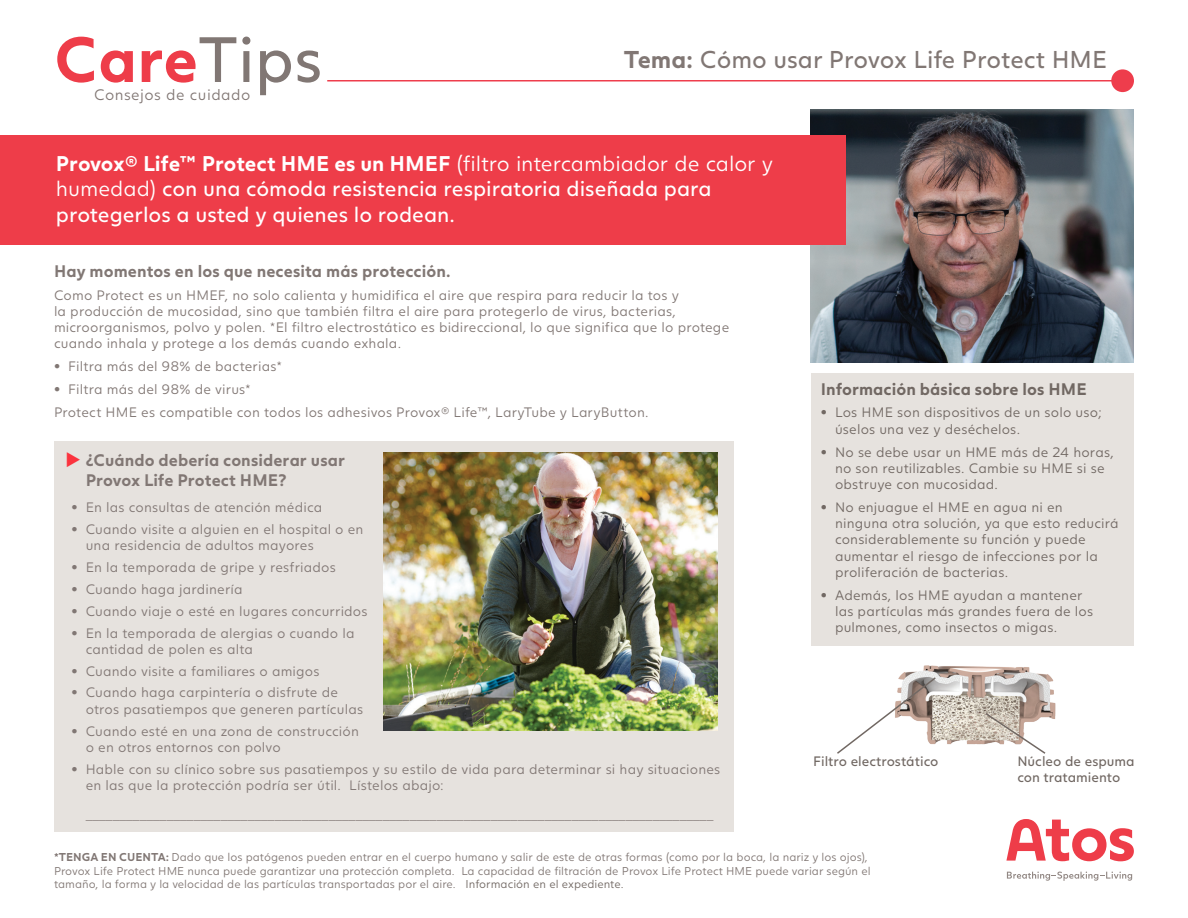
<style>
.page{position:relative;width:1188px;height:918px;background:#fff}
.page>*{position:absolute;margin:0;border:0;box-sizing:border-box;transform-origin:0 0}
.Headline_32pt{font:700 63px "Juli Sans";color:#ee3d49}
.Headline_32pt-2{font:24px "Juli Sans";color:#817774}
.Manchet{font:21px/25.5px "Juli Sans";letter-spacing:-.005em;color:#fff}
.Number_Headers{font:700 16.5px/19.8px "Juli Sans";letter-spacing:.005em;color:#817774}
.BulletsinNumbered_li{font:700 16.5px "Juli Sans";letter-spacing:.005em;color:#817774}
.Number_Headers-2{font:700 16.5px "Juli Sans";letter-spacing:.005em;color:#716863}
.t1{font:300 15px "Juli Sans";letter-spacing:.03em;color:#817774}
.BulletsinNumbered_li-2{font:300 13.5px/16.2px "Juli Sans";letter-spacing:.01em;color:#817774}
.BulletsinNumbered_li-3{font:300 13.5px/16.2px "Juli Sans";letter-spacing:.01em;color:#716863}
.BulletsinNumbered_li-4{font:13.5px "Minion Pro";color:#817774}
.Body_Copy_11pt{font:13.5px/16.2px "Juli Sans";color:#716863}
.t2{font:300 11.25px/13.5px "Juli Sans";color:#817774}
.s1{font-weight:400;color:#817774}
.s2{font-weight:700}
.s3{font-weight:300}
.s4{color:#fb333e}
.s5{color:#716863}
</style>
<div class="page">
<img style="left:810px;top:109px;width:324px;height:254px">
<div style="left:54px;top:441px;width:679px;height:391px;background:#e6e2de"></div>
<hr style="left:327px;top:80px;width:802px;height:2px;background:#ee3d4c">
<div style="left:1111px;top:69px;width:23px;height:23px;background:#ee3d4c;border-radius:50%"></div>
<img style="left:384px;top:453px;width:334px;height:278px">
<div style="left:0;top:135px;width:846px;height:109px;background:#ee3d49"></div>
<img style="left:900px;top:665px;width:156px;height:80px">
<div style="left:811px;top:373px;width:323px;height:273px;background:#e6e2de"></div>
<svg style="left:837px;top:676px;width:100px;height:78px"></svg>
<svg style="left:984px;top:712px;width:63px;height:42px"></svg>
<svg style="left:1007px;top:872px;width:125px;height:9px"></svg>
<svg style="left:1006px;top:819px;width:128px;height:42px"></svg>
<p class="Headline_32pt" style="left:54px;top:21px;width:270px">Care<span class="s1">Tips</span></p>
<p class="t1" style="left:94px;top:85px;width:158px">Consejos de cuidado</p>
<p class="Headline_32pt-2" style="left:624px;top:45px;width:485px"><span class="s2">Tema:</span> Cómo usar Provox Life Protect HME</p>
<p class="Manchet" style="left:56px;top:150px;width:719px"><span class="s2">Provox® Life™ Protect HME es un HMEF</span> <span class="s3">(filtro intercambiador de calor y humedad)</span> con una cómoda resistencia respiratoria diseñada para protegerlos a usted y quienes lo rodean.</p>
<p class="BulletsinNumbered_li" style="left:54px;top:261px;width:398px">Hay momentos en los que necesita más protección.</p>
<p class="BulletsinNumbered_li-2" style="left:54px;top:287px;width:677px">Como Protect es un HMEF, no solo calienta y humidifica el aire que respira para reducir la tos y<br>la producción de mucosidad, sino que también filtra el aire para protegerlo de virus, bacterias, microorganismos, polvo y polen. *El filtro electrostático es bidireccional, lo que significa que lo protege cuando inhala y protege a los demás cuando exhala.</p>
<p class="BulletsinNumbered_li-2" style="left:54px;top:358px;width:230px"><span class="s2">•</span> Filtra más del 98% de bacterias*</p>
<p class="BulletsinNumbered_li-2" style="left:54px;top:381px;width:198px"><span class="s2">•</span> Filtra más del 98% de virus*</p>
<p class="BulletsinNumbered_li-2" style="left:54px;top:404px;width:596px">Protect HME es compatible con todos los adhesivos Provox® Life™, LaryTube y LaryButton.</p>
<p class="Number_Headers" style="left:86px;top:450px;width:261px;text-indent:-20px"><span class="s4">◆</span> ¿Cuándo debería considerar usar<br>Provox Life Protect HME?</p>
<p class="BulletsinNumbered_li-2" style="left:71px;top:499px;width:252px"><span class="s2">•</span> En las consultas de atención médica</p>
<p class="BulletsinNumbered_li-2" style="left:86px;top:521px;width:279px;text-indent:-14px"><span class="s2">•</span> Cuando visite a alguien en el hospital o en una residencia de adultos mayores</p>
<p class="BulletsinNumbered_li-2" style="left:71px;top:559px;width:266px"><span class="s2">•</span> En la temporada de gripe y resfriados</p>
<p class="BulletsinNumbered_li-2" style="left:71px;top:581px;width:173px"><span class="s2">•</span> Cuando haga jardinería</p>
<p class="BulletsinNumbered_li-2" style="left:71px;top:603px;width:298px"><span class="s2">•</span> Cuando viaje o esté en lugares concurridos</p>
<p class="BulletsinNumbered_li-2" style="left:86px;top:625px;width:270px;text-indent:-14px"><span class="s2">•</span> En la temporada de alergias o cuando la cantidad de polen es alta</p>
<p class="BulletsinNumbered_li-2" style="left:71px;top:663px;width:250px"><span class="s2">•</span> Cuando visite a familiares o amigos</p>
<p class="BulletsinNumbered_li-2" style="left:86px;top:685px;width:279px;text-indent:-14px"><span class="s2">•</span> Cuando haga carpintería o disfrute de otros pasatiempos que generen partículas</p>
<p class="BulletsinNumbered_li-2" style="left:86px;top:723px;width:275px;text-indent:-14px"><span class="s2">•</span> Cuando esté en una zona de construcción o en otros entornos con polvo</p>
<p class="BulletsinNumbered_li-2" style="left:86px;top:761px;width:636px;text-indent:-14px"><span class="s2">•</span> Hable con su clínico sobre sus pasatiempos y su estilo de vida para determinar si hay situaciones en las que la protección podría ser útil. Lístelos abajo:</p>
<p class="BulletsinNumbered_li-4" style="left:86px;top:806px;width:629px">_____________________________________________________________________________________________</p>
<p class="t2" style="left:54px;top:851px;width:818px"><span class="s2">*TENGA EN CUENTA:</span> Dado que los patógenos pueden entrar en el cuerpo humano y salir de este de otras formas (como por la boca, la nariz y los ojos),<br>Provox Life Protect HME nunca puede garantizar una protección completa. La capacidad de filtración de Provox Life Protect HME puede variar según el tamaño, la forma y la velocidad de las partículas transportadas por el aire. <span class="s5">Información en el expediente.</span></p>
<p class="Number_Headers-2" style="left:821px;top:379px;width:268px">Información básica sobre los HME</p>
<p class="BulletsinNumbered_li-3" style="left:835px;top:405px;width:268px;text-indent:-14px"><span class="s2">•</span> Los HME son dispositivos de un solo uso; úselos una vez y deséchelos.</p>
<p class="BulletsinNumbered_li-3" style="left:835px;top:444px;width:280px;text-indent:-14px"><span class="s2">•</span> No se debe usar un HME más de 24 horas, no son reutilizables. Cambie su HME si se obstruye con mucosidad.</p>
<p class="BulletsinNumbered_li-3" style="left:835px;top:499px;width:285px;text-indent:-14px"><span class="s2">•</span> No enjuague el HME en agua ni en ninguna otra solución, ya que esto reducirá considerablemente su función y puede aumentar el riesgo de infecciones por la proliferación de bacterias.</p>
<p class="BulletsinNumbered_li-3" style="left:835px;top:587px;width:260px;text-indent:-14px"><span class="s2">•</span> Además, los HME ayudan a mantener las partículas más grandes fuera de los pulmones, como insectos o migas.</p>
<p class="Body_Copy_11pt" style="left:813px;top:753px;width:127px">Filtro electrostático</p>
<p class="Body_Copy_11pt" style="left:1017px;top:753px;width:119px">Núcleo de espuma con tratamiento</p>
</div>
